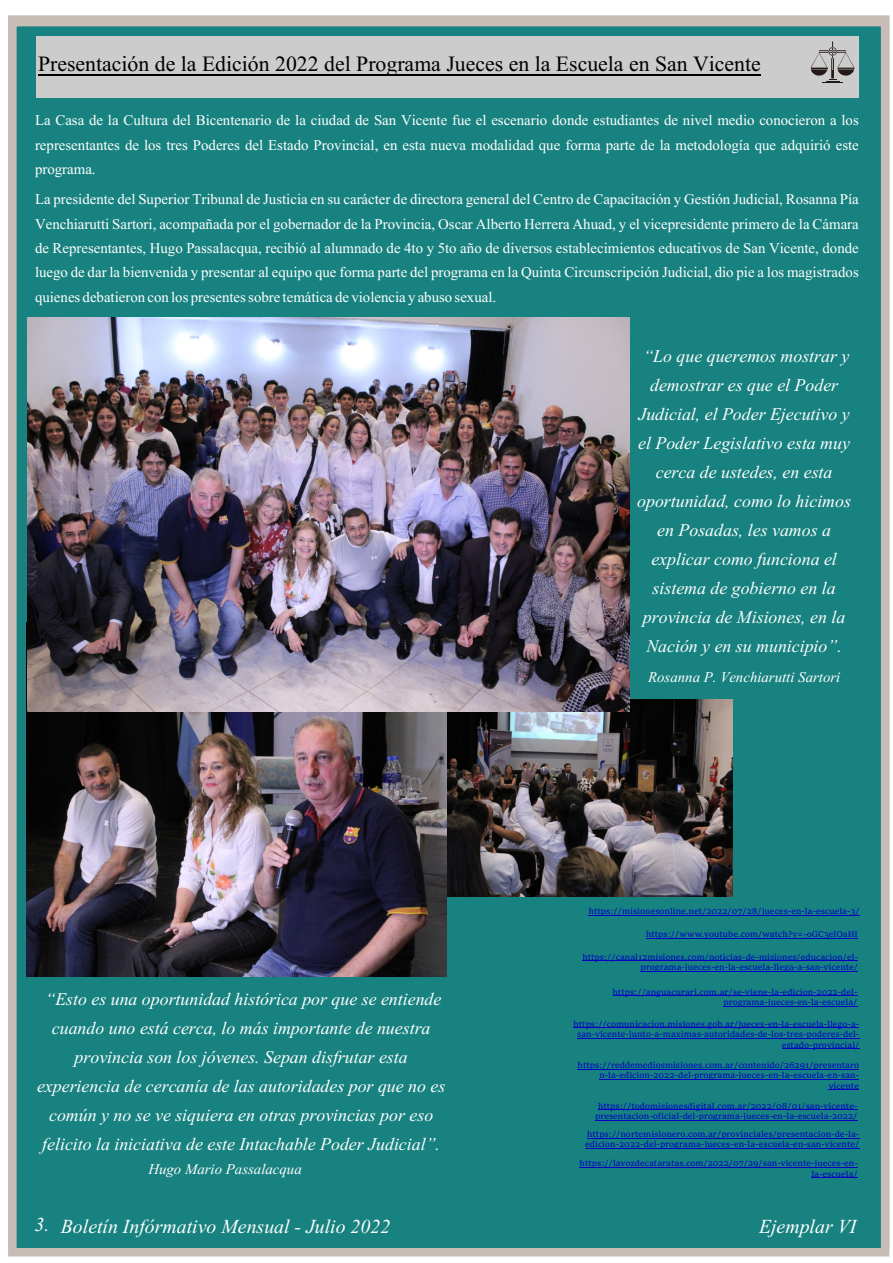
<style>
.page{position:relative;width:893px;height:1263px;background:#fff}
.page>*{position:absolute;margin:0;border:0;box-sizing:border-box;transform-origin:0 0}
.t1{font:33px "Angsana New";color:#000}
.t2{font:italic 30px "Angsana New";color:#fff}
.t3{font:italic 27px/29px "Angsana New";color:#fff;text-align:center}
.t4{font:22.5px/24.3px "Angsana New";color:#fff;text-align:justify}
.t5{font:italic 22.5px "Angsana New";color:#fff}
.t6{font:9px/10.4px "Sitka Text";color:#0000c4;text-align:right}
</style>
<div class="page">
<div style="left:8px;top:15px;width:882px;height:1242px;background:#188280"></div>
<div style="left:36px;top:36px;width:822px;height:62px;background:#ccc"></div>
<hr style="left:38px;top:74px;width:723px;height:2px;background:#000">
<svg style="left:810px;top:42px;width:44px;height:41px"></svg>
<img style="left:446px;top:699px;width:286px;height:197px">
<img style="left:27px;top:711px;width:419px;height:266px">
<img style="left:27px;top:317px;width:602px;height:394px">
<hr style="left:587px;top:1138px;width:272px;height:1px;background:#0000c4">
<hr style="left:585px;top:1148px;width:274px;height:1px;background:#0000c4">
<hr style="left:598px;top:1110px;width:259px;height:1px;background:#0000c4">
<hr style="left:595px;top:1120px;width:262px;height:1px;background:#0000c4">
<hr style="left:578px;top:1069px;width:281px;height:1px;background:#0000c4">
<hr style="left:599px;top:1079px;width:260px;height:1px;background:#0000c4">
<hr style="left:829px;top:1089px;width:30px;height:1px;background:#0000c4">
<hr style="left:580px;top:1167px;width:278px;height:1px;background:#0000c4">
<hr style="left:811px;top:1177px;width:47px;height:1px;background:#0000c4">
<hr style="left:589px;top:915px;width:271px;height:1px;background:#0000c4">
<hr style="left:573px;top:1027px;width:286px;height:1px;background:#0000c4">
<hr style="left:577px;top:1038px;width:282px;height:1px;background:#0000c4">
<hr style="left:782px;top:1048px;width:77px;height:1px;background:#0000c4">
<hr style="left:613px;top:995px;width:244px;height:1px;background:#0000c4">
<hr style="left:723px;top:1006px;width:134px;height:1px;background:#0000c4">
<hr style="left:582px;top:961px;width:276px;height:1px;background:#0000c4">
<hr style="left:641px;top:971px;width:217px;height:1px;background:#0000c4">
<hr style="left:646px;top:938px;width:212px;height:1px;background:#0000c4">
<h1 class="t1" style="left:38px;top:41px;width:724px">Presentación de la Edición 2022 del Programa Jueces en la Escuela en San Vicente</h1>
<p class="t4" style="left:35px;top:105px;width:825px">La Casa de la Cultura del Bicentenario de la ciudad de San Vicente fue el escenario donde estudiantes de nivel medio conocieron a los representantes de los tres Poderes del Estado Provincial, en esta nueva modalidad que forma parte de la metodología que adquirió este programa.</p>
<p class="t4" style="left:35px;top:184px;width:825px">La presidente del Superior Tribunal de Justicia en su carácter de directora general del Centro de Capacitación y Gestión Judicial, Rosanna Pía Venchiarutti Sartori, acompañada por el gobernador de la Provincia, Oscar Alberto Herrera Ahuad, y el vicepresidente primero de la Cámara de Representantes, Hugo Passalacqua, recibió al alumnado de 4to y 5to año de diversos establecimientos educativos de San Vicente, donde luego de dar la bienvenida y presentar al equipo que forma parte del programa en la Quinta Circunscripción Judicial, dio pie a los magistrados quienes debatieron con los presentes sobre temática de violencia y abuso sexual.</p>
<p class="t3" style="left:637px;top:338px;width:215px">“Lo que queremos mostrar y demostrar es que el Poder<br>Judicial, el Poder Ejecutivo y el Poder Legislativo esta muy cerca de ustedes, en esta oportunidad, como lo hicimos en Posadas, les vamos a explicar como funciona el sistema de gobierno en la provincia de Misiones, en la<br>Nación y en su municipio”.</p>
<h3 class="t5" style="left:648px;top:661px;width:194px">Rosanna P. Venchiarutti Sartori</h3>
<p class="t6" style="left:589px;top:907px;width:273px">https://misionesonline.net/2022/07/28/jueces-en-la-escuela-3/</p>
<p class="t6" style="left:646px;top:929px;width:213px">https://www.youtube.com/watch?v=-oGC3elOaHI</p>
<p class="t3" style="left:37px;top:981px;width:410px">“Esto es una oportunidad histórica por que se entiende cuando uno está cerca, lo más importante de nuestra provincia son los jóvenes. Sepan disfrutar esta experiencia de cercanía de las autoridades por que no es común y no se ve siquiera en otras provincias por eso felicito la iniciativa de este Intachable Poder Judicial”.</p>
<h3 class="t5" style="left:148px;top:1153px;width:155px">Hugo Mario Passalacqua</h3>
<p class="t6" style="left:582px;top:952px;width:277px">https://canal12misiones.com/noticias-de-misiones/educacion/el&shy;programa-jueces-en-la-escuela-llega-a-san-vicente/</p>
<p class="t6" style="left:613px;top:987px;width:246px">https://anguacurari.com.ar/se-viene-la-edicion-2022-del&shy;programa-jueces-en-la-escuela/</p>
<p class="t6" style="left:573px;top:1019px;width:287px">https://comunicacion.misiones.gob.ar/jueces-en-la-escuela-llego-a&shy;san-vicente-junto-a-maximas-autoridades-de-los-tres-poderes-del&shy;estado-provincial/</p>
<p class="t6" style="left:578px;top:1060px;width:283px">https://reddemediosmisiones.com.ar/contenido/26291/presentaro n-la-edicion-2022-del-programa-jueces-en-la-escuela-en-san&shy;vicente</p>
<p class="t6" style="left:595px;top:1101px;width:264px;text-align:center">https://todomisionesdigital.com.ar/2022/08/01/san-vicente&shy;presentacion-oficial-del-programa-jueces-en-la-escuela-2022/</p>
<p class="t6" style="left:585px;top:1129px;width:276px;text-align:left">https://nortemisionero.com.ar/provinciales/presentacion-de-la&shy;edicion-2022-del-programa-jueces-en-la-escuela-en-san-vicente/</p>
<p class="t6" style="left:580px;top:1159px;width:280px">https://lavozdecataratas.com/2022/07/29/san-vicente-jueces-en&shy;la-escuela/</p>
<h2 class="t2" style="left:35px;top:1205px;width:357px">3. Boletín Infórmativo Mensual - Julio 2022</h2>
<h2 class="t2" style="left:759px;top:1205px;width:99px">Ejemplar VI</h2>
</div>
